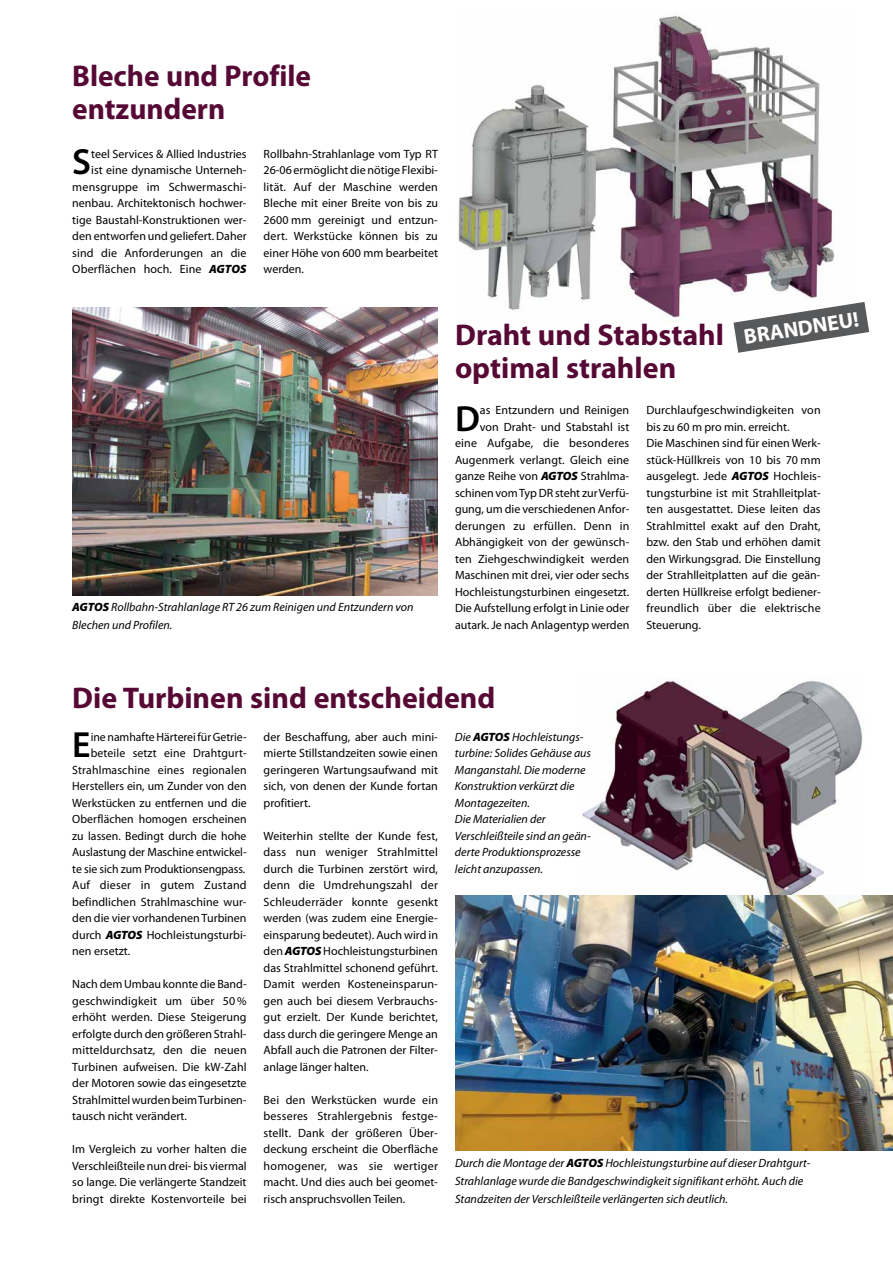
<style>
.page{position:relative;width:893px;height:1263px;background:#fff}
.page>*{position:absolute;margin:0;border:0;box-sizing:border-box;transform-origin:0 0}
.t1{font:600 36.45px "Myriad Pro";color:#000}
.t2{font:700 30px/33px "Myriad Pro";color:#560934}
.t3{font:700 21.45px "Myriad Pro";color:#fff}
.t4{font:12px/16.5px "Myriad Pro";color:#000;text-align:justify}
.t5{font:italic 12px/16.5px "Myriad Pro";color:#000}
.t6{font:12px "Myriad Pro";letter-spacing:.02em;color:#000}
.s1{font-weight:900;font-style:italic}
.s2{font-weight:900}
</style>
<div class="page">
<img style="left:458px;top:15px;width:377px;height:308px">
<img style="left:577px;top:678px;width:288px;height:218px">
<img style="left:455px;top:896px;width:438px;height:254px">
<img style="left:72px;top:308px;width:366px;height:287px">
<svg style="left:733px;top:302px;width:136px;height:51px"></svg>
<h2 class="t2" style="left:72px;top:59px;width:240px">Bleche und Profile entzundern</h2>
<h1 class="t1" style="left:72px;top:139px;width:20px">S</h1>
<p class="t4" style="left:72px;top:145px;width:176px;text-align:right">teel Services &amp; Allied Industries<br>ist eine dynamische Unterneh&shy;mensgruppe im Schwermaschi&shy;nenbau. Architektonisch hochwer&shy;tige Baustahl-Konstruktionen wer&shy;den entworfen und geliefert. Daher sind die Anforderungen an die<br>Oberflächen hoch. Eine <span class="s1">AGTOS</span></p>
<p class="t4" style="left:264px;top:145px;width:176px">Rollbahn-Strahlanlage vom Typ RT 26-06 ermöglicht die nötige Flexibi&shy;lität. Auf der Maschine werden Bleche mit einer Breite von bis zu 2600 mm gereinigt und entzun&shy;dert. Werkstücke können bis zu einer Höhe von 600 mm bearbeitet werden.</p>
<p class="t5" style="left:72px;top:598px;width:343px;line-height:18px"><span class="s2">AGTOS</span> Rollbahn-Strahlanlage RT 26 zum Reinigen und Entzundern von<br>Blechen und Profilen.</p>
<h3 class="t3" style="left:742px;top:323px;width:118px;rotate:-9deg">BRANDNEU!</h3>
<h2 class="t2" style="left:455px;top:318px;width:271px">Draht und Stabstahl optimal strahlen</h2>
<h1 class="t1" style="left:455px;top:395px;width:26px">D</h1>
<p class="t4" style="left:455px;top:402px;width:176px;text-align:right">as Entzundern und Reinigen<br>von Draht- und Stabstahl ist eine Aufgabe, die besonderes<br>Augenmerk verlangt. Gleich eine ganze Reihe von <span class="s1">AGTOS</span> Strahlma&shy;schinen vom Typ DR steht zur Verfü&shy;gung, um die verschiedenen Anfor&shy;derungen zu erfüllen. Denn in<br>Abhängigkeit von der gewünsch&shy;ten Ziehgeschwindigkeit werden<br>Maschinen mit drei, vier oder sechs<br>Hochleistungsturbinen eingesetzt.<br>Die Aufstellung erfolgt in Linie oder autark. Je nach Anlagentyp werden</p>
<p class="t4" style="left:646px;top:402px;width:176px;text-align:left">Durchlaufgeschwindigkeiten von bis zu 60 m pro min. erreicht.<br>Die Maschinen sind für einen Werk&shy;stück-Hüllkreis von 10 bis 70 mm ausgelegt. Jede <span class="s1">AGTOS</span> Hochleis&shy;tungsturbine ist mit Strahlleitplat&shy;ten ausgestattet. Diese leiten das<br>Strahlmittel exakt auf den Draht, bzw. den Stab und erhöhen damit den Wirkungsgrad. Die Einstellung der Strahlleitplatten auf die geän&shy;derten Hüllkreise erfolgt bediener&shy;freundlich über die elektrische<br>Steuerung.</p>
<h2 class="t2" style="left:72px;top:681px;width:424px">Die Turbinen sind entscheidend</h2>
<h1 class="t1" style="left:72px;top:722px;width:20px">E</h1>
<p class="t4" style="left:91px;top:728px;width:157px">ine namhafte Härterei für Getrie-</p>
<p class="t4" style="left:91px;top:745px;width:157px">beteile setzt eine Drahtgurt-</p>
<p class="t4" style="left:72px;top:761px;width:176px">Strahlmaschine eines regionalen</p>
<p class="t4" style="left:72px;top:778px;width:176px">Herstellers ein, um Zunder von den</p>
<p class="t4" style="left:72px;top:794px;width:176px">Werkstücken zu entfernen und die</p>
<p class="t4" style="left:72px;top:811px;width:176px">Oberflächen homogen erscheinen</p>
<p class="t4" style="left:72px;top:827px;width:176px">zu lassen. Bedingt durch die hohe</p>
<p class="t4" style="left:72px;top:844px;width:176px">Auslastung der Maschine entwickel-</p>
<p class="t4" style="left:72px;top:860px;width:175px">te sie sich zum Produktionsengpass.</p>
<p class="t6" style="left:72px;top:878px;width:176px">Auf dieser in gutem Zustand</p>
<p class="t4" style="left:72px;top:893px;width:176px">befindlichen Strahlmaschine wur-</p>
<p class="t4" style="left:72px;top:910px;width:176px">den die vier vorhandenen Turbinen</p>
<p class="t4" style="left:72px;top:926px;width:176px">durch <span class="s1">AGTOS</span> Hochleistungsturbi-</p>
<p class="t4" style="left:72px;top:943px;width:59px">nen ersetzt.</p>
<p class="t4" style="left:72px;top:976px;width:176px">Nach dem Umbau konnte die Band&shy;geschwindigkeit um über 50 % erhöht werden. Diese Steigerung erfolgte durch den größeren Strahl&shy;mitteldurchsatz, den die neuen Turbinen aufweisen. Die kW-Zahl der Motoren sowie das eingesetzte Strahlmittel wurden beim Turbinen&shy;tausch nicht verändert.</p>
<p class="t4" style="left:72px;top:1141px;width:176px">Im Vergleich zu vorher halten die Verschleißteile nun drei- bis viermal so lange. Die verlängerte Standzeit bringt direkte Kostenvorteile bei</p>
<p class="t4" style="left:264px;top:728px;width:176px">der Beschaffung, aber auch mini&shy;mierte Stillstandzeiten sowie einen geringeren Wartungsaufwand mit sich, von denen der Kunde fortan profitiert.</p>
<p class="t4" style="left:264px;top:827px;width:176px">Weiterhin stellte der Kunde fest, dass nun weniger Strahlmittel durch die Turbinen zerstört wird, denn die Umdrehungszahl der Schleuderräder konnte gesenkt werden (was zudem eine Energie&shy;einsparung bedeutet). Auch wird in den <span class="s1">AGTOS</span> Hochleistungsturbinen das Strahlmittel schonend geführt.<br>Damit werden Kosteneinsparun&shy;gen auch bei diesem Verbrauchs&shy;gut erzielt. Der Kunde berichtet, dass durch die geringere Menge an Abfall auch die Patronen der Filter&shy;anlage länger halten.</p>
<p class="t4" style="left:264px;top:1091px;width:176px">Bei den Werkstücken wurde ein besseres Strahlergebnis festge&shy;stellt. Dank der größeren Über&shy;deckung erscheint die Oberfläche homogener, was sie wertiger macht. Und dies auch bei geomet&shy;risch anspruchsvollen Teilen.</p>
<p class="t5" style="left:455px;top:728px;width:138px">Die <span class="s2">AGTOS</span> Hochleistungs&shy;turbine: Solides Gehäuse aus<br>Manganstahl. Die moderne<br>Konstruktion verkürzt die<br>Montagezeiten.<br>Die Materialien der<br>Verschleißteile sind an geän&shy;derte Produktionsprozesse leicht anzupassen.</p>
<p class="t5" style="left:455px;top:1154px;width:357px;line-height:18px">Durch die Montage der <span class="s2">AGTOS</span> Hochleistungsturbine auf dieser Drahtgurt-<br>Strahlanlage wurde die Bandgeschwindigkeit signifikant erhöht. Auch die<br>Standzeiten der Verschleißteile verlängerten sich deutlich.</p>
</div>
